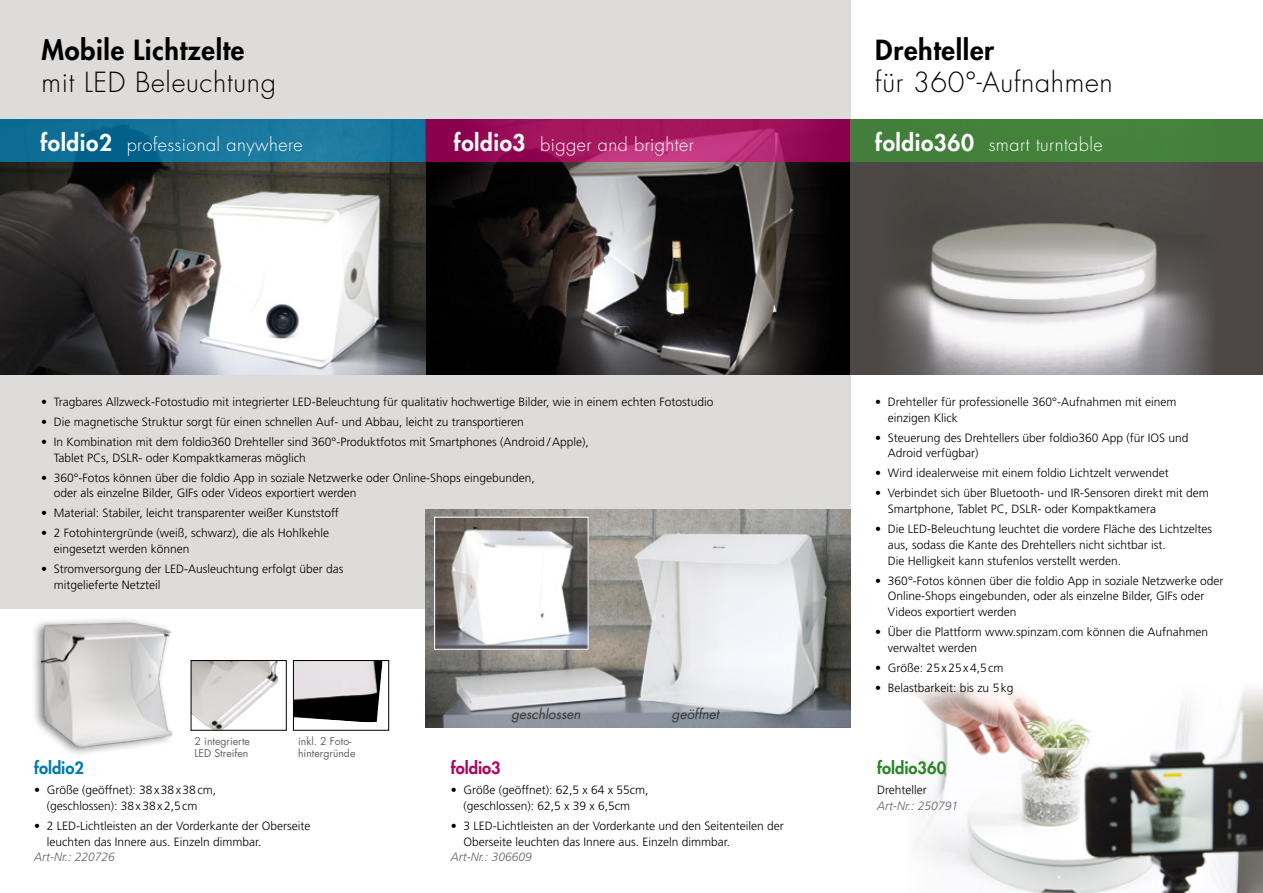
<style>
.page{position:relative;width:1263px;height:893px;background:#fff}
.page>*{position:absolute;margin:0;border:0;box-sizing:border-box;transform-origin:0 0}
.t1{font:300 27px "Futura";letter-spacing:.025em;color:#000}
.t2{font:800 27px "Futura";letter-spacing:.025em;color:#000}
.t3{font:300 18px "Futura";letter-spacing:.025em;color:#fff}
.t4{font:800 16.5px "Futura";color:#2c8528}
.t5{font:800 16.5px "Futura";color:#b10061}
.t6{font:800 16.5px "Futura";color:#007baf}
.t7{font:italic 13.5px "Futura";color:#383837}
.t8{font:300 12px/15.8px "Frutiger";color:#000}
.t9{font:italic 300 12px "Frutiger";color:#636362}
.t10{font:10.5px/11.2px "Futura";color:#636362}
.s1{font-weight:800;font-size:22.5px}
</style>
<div class="page">
<div style="left:0;top:0;width:850px;height:608px;background:#dedcdb"></div>
<img style="left:425px;top:162px;width:425px;height:213px">
<img style="left:914px;top:685px;width:349px;height:208px">
<div style="left:29px;top:616px;width:147px;height:141px;background:#000;opacity:.5"></div>
<img style="left:41px;top:621px;width:133px;height:128px">
<img style="left:425px;top:510px;width:425px;height:218px">
<div style="left:850px;top:119px;width:413px;height:256px;background:#4d4845"></div>
<img style="left:885px;top:212px;width:326px;height:163px">
<img style="left:0;top:162px;width:425px;height:213px">
<svg style="left:0;top:119px;width:425px;height:43px;background:#147299"></svg>
<svg style="left:425px;top:119px;width:425px;height:43px;background:#a31660"></svg>
<div style="left:850px;top:119px;width:413px;height:43px;background:#44813c"></div>
<img style="left:295px;top:662px;width:88px;height:60px">
<div style="left:293px;top:660px;width:96px;height:70px;border:1px solid #000"></div>
<img style="left:193px;top:662px;width:86px;height:66px">
<img style="left:436px;top:519px;width:151px;height:129px">
<div style="left:434px;top:517px;width:155px;height:133px;border:1px solid #fff"></div>
<h1 class="t2" style="left:41px;top:33px;width:204px">Mobile Lichtzelte</h1>
<h1 class="t1" style="left:41px;top:66px;width:236px">mit LED Beleuchtung</h1>
<h1 class="t2" style="left:875px;top:33px;width:120px">Drehteller</h1>
<h1 class="t1" style="left:875px;top:66px;width:239px">für 360°-Aufnahmen</h1>
<h2 class="t3" style="left:40px;top:133px;width:264px"><span class="s1">foldio2</span> professional anywhere</h2>
<h2 class="t3" style="left:454px;top:133px;width:241px"><span class="s1">foldio3</span> bigger and brighter</h2>
<h2 class="t3" style="left:875px;top:133px;width:229px"><span class="s1">foldio360</span> smart turntable</h2>
<p class="t8" style="left:41px;top:394px;width:674px">• Tragbares Allzweck-Fotostudio mit integrierter LED-Beleuchtung für qualitativ hochwertige Bilder, wie in einem echten Fotostudio</p>
<p class="t8" style="left:41px;top:414px;width:484px">• Die magnetische Struktur sorgt für einen schnellen Auf- und Abbau, leicht zu transportieren</p>
<p class="t8" style="left:54px;top:434px;width:536px;text-indent:-13px">• In Kombination mit dem foldio360 Drehteller sind 360°-Produktfotos mit Smartphones (Android /Apple),<br>Tablet PCs, DSLR- oder Kompaktkameras möglich</p>
<p class="t8" style="left:54px;top:470px;width:482px;text-indent:-13px">• 360°-Fotos können über die foldio App in soziale Netzwerke oder Online-Shops eingebunden, oder als einzelne Bilder, GIFs oder Videos exportiert werden</p>
<p class="t8" style="left:41px;top:506px;width:299px">• Material: Stabiler, leicht transparenter weißer Kunststoff</p>
<p class="t8" style="left:54px;top:526px;width:277px;text-indent:-13px">• 2 Fotohintergründe (weiß, schwarz), die als Hohlkehle eingesetzt werden können</p>
<p class="t8" style="left:54px;top:561px;width:291px;text-indent:-13px">• Stromversorgung der LED-Ausleuchtung erfolgt über das mitgelieferte Netzteil</p>
<p class="t10" style="left:195px;top:736px;width:57px">2 integrierte<br>LED Streifen</p>
<p class="t10" style="left:298px;top:736px;width:59px">inkl. 2 Foto&shy;hintergründe</p>
<h3 class="t6" style="left:34px;top:758px;width:52px">foldio2</h3>
<p class="t8" style="left:34px;top:782px;width:183px;text-align:center">• Größe (geöffnet): 38x38x38cm, (geschlossen): 38x38x2,5cm</p>
<p class="t8" style="left:47px;top:818px;width:265px;text-indent:-13px">• 2 LED-Lichtleisten an der Vorderkante der Oberseite leuchten das Innere aus. Einzeln dimmbar.</p>
<p class="t9" style="left:34px;top:850px;width:82px">Art-Nr.: 220726</p>
<p class="t7" style="left:511px;top:706px;width:71px">geschlossen</p>
<p class="t7" style="left:672px;top:706px;width:49px">geöffnet</p>
<h3 class="t5" style="left:451px;top:758px;width:52px">foldio3</h3>
<p class="t8" style="left:451px;top:782px;width:199px;text-align:center">• Größe (geöffnet): 62,5 x 64 x 55cm, (geschlossen): 62,5 x 39 x 6,5cm</p>
<p class="t8" style="left:463px;top:818px;width:322px;text-indent:-13px">• 3 LED-Lichtleisten an der Vorderkante und den Seitenteilen der<br>Oberseite leuchten das Innere aus. Einzeln dimmbar.</p>
<p class="t9" style="left:451px;top:850px;width:82px">Art-Nr.: 306609</p>
<p class="t8" style="left:888px;top:394px;width:290px;text-indent:-13px">• Drehteller für professionelle 360°-Aufnahmen mit einem einzigen Klick</p>
<p class="t8" style="left:888px;top:430px;width:302px;text-indent:-13px">• Steuerung des Drehtellers über foldio360 App (für IOS und<br>Adroid verfügbar)</p>
<p class="t8" style="left:875px;top:466px;width:295px">• Wird idealerweise mit einem foldio Lichtzelt verwendet</p>
<p class="t8" style="left:888px;top:486px;width:322px;text-indent:-13px">• Verbindet sich über Bluetooth- und IR-Sensoren direkt mit dem<br>Smartphone, Tablet PC, DSLR- oder Kompaktkamera</p>
<p class="t8" style="left:888px;top:521px;width:326px;text-indent:-13px">• Die LED-Beleuchtung leuchtet die vordere Fläche des Lichtzeltes aus, sodass die Kante des Drehtellers nicht sichtbar ist.<br>Die Helligkeit kann stufenlos verstellt werden.</p>
<p class="t8" style="left:888px;top:573px;width:337px;text-indent:-13px">• 360°-Fotos können über die foldio App in soziale Netzwerke oder<br>Online-Shops eingebunden, oder als einzelne Bilder, GIFs oder<br>Videos exportiert werden</p>
<p class="t8" style="left:888px;top:624px;width:322px;text-indent:-13px">• Über die Plattform www.spinzam.com können die Aufnahmen verwaltet werden</p>
<p class="t8" style="left:875px;top:660px;width:130px">• Größe: 25x25x4,5cm</p>
<p class="t8" style="left:875px;top:680px;width:140px">• Belastbarkeit: bis zu 5kg</p>
<h3 class="t4" style="left:877px;top:758px;width:71px">foldio360</h3>
<p class="t8" style="left:877px;top:782px;width:51px">Drehteller</p>
<p class="t9" style="left:877px;top:799px;width:82px">Art-Nr.: 250791</p>
</div>
